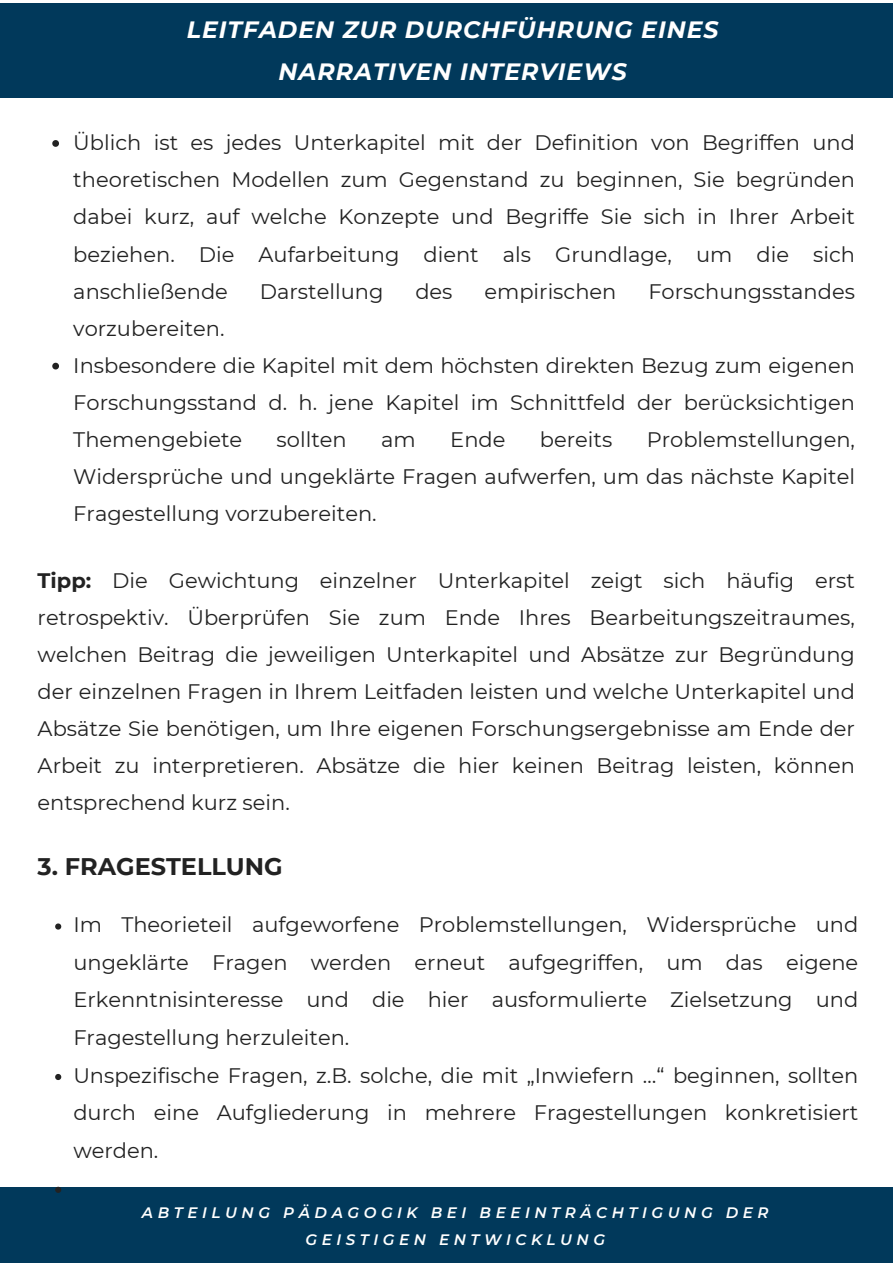
<style>
.page{position:relative;width:893px;height:1264px;background:#fff}
.page>*{position:absolute;margin:0;border:0;box-sizing:border-box;transform-origin:0 0}
.t1{font:700 24px "Montserrat";color:#222}
.t2{font:italic 700 23.55px "Montserrat";letter-spacing:.04em;color:#fff}
.t3{font:21px/37px "Montserrat";color:#222;text-align:justify}
.t4{font:italic 600 15.15px/27px "Montserrat";letter-spacing:.3em;color:#fff;text-align:center}
.s1{font-weight:700}
</style>
<div class="page">
<div style="left:0;top:1187px;width:892px;height:75px;background:#01395b"></div>
<div style="left:0;top:3px;width:892px;height:95px;background:#01395b"></div>
<svg style="left:52px;top:140px;width:7px;height:7px"></svg>
<svg style="left:52px;top:363px;width:7px;height:6px"></svg>
<svg style="left:55px;top:923px;width:6px;height:6px"></svg>
<svg style="left:55px;top:1074px;width:6px;height:6px"></svg>
<svg style="left:55px;top:1186px;width:6px;height:6px"></svg>
<p class="t2" style="left:187px;top:15px;width:533px">LEITFADEN ZUR DURCHFÜHRUNG EINES</p>
<p class="t2" style="left:278px;top:58px;width:349px">NARRATIVEN INTERVIEWS</p>
<p class="t3" style="left:73px;top:124px;width:783px">Üblich ist es jedes Unterkapitel mit der Definition von Begriffen und theoretischen Modellen zum Gegenstand zu beginnen, Sie begründen dabei kurz, auf welche Konzepte und Begriffe Sie sich in Ihrer Arbeit beziehen. Die Aufarbeitung dient als Grundlage, um die sich anschließende</p>
<p class="t3" style="left:260px;top:272px;width:125px">Darstellung</p>
<p class="t3" style="left:415px;top:272px;width:39px">des</p>
<p class="t3" style="left:484px;top:272px;width:133px">empirischen</p>
<p class="t3" style="left:648px;top:272px;width:208px">Forschungsstandes</p>
<p class="t3" style="left:73px;top:310px;width:153px">vorzubereiten.</p>
<p class="t3" style="left:73px;top:347px;width:783px">Insbesondere die Kapitel mit dem höchsten direkten Bezug zum eigenen Forschungsstand d. h. jene Kapitel im Schnittfeld der berücksichtigen Themengebiete</p>
<p class="t3" style="left:73px;top:421px;width:783px;text-indent:573px">Problemstellungen, Widersprüche und ungeklärte Fragen aufwerfen, um das nächste Kapitel Fragestellung vorzubereiten.</p>
<p class="t3" style="left:276px;top:421px;width:72px">sollten</p>
<p class="t3" style="left:381px;top:421px;width:36px">am</p>
<p class="t3" style="left:450px;top:421px;width:57px">Ende</p>
<p class="t3" style="left:540px;top:421px;width:74px">bereits</p>
<p class="t3" style="left:38px;top:561px;width:818px"><span class="s1">Tipp:</span> Die Gewichtung einzelner Unterkapitel zeigt sich häufig erst retrospektiv. Überprüfen Sie zum Ende Ihres Bearbeitungszeitraumes, welchen Beitrag die jeweiligen Unterkapitel und Absätze zur Begründung der einzelnen Fragen in Ihrem Leitfaden leisten und welche Unterkapitel und Absätze Sie benötigen, um Ihre eigenen Forschungsergebnisse am Ende der Arbeit zu interpretieren. Absätze die hier keinen Beitrag leisten, können entsprechend kurz sein.</p>
<p class="t1" style="left:38px;top:852px;width:246px">3. FRAGESTELLUNG</p>
<p class="t3" style="left:73px;top:905px;width:786px;line-height:37.7px">Im Theorieteil aufgeworfene Problemstellungen, Widersprüche und ungeklärte Fragen werden erneut aufgegriffen, um das eigene Erkenntnisinteresse und die hier ausformulierte Zielsetzung und Fragestellung herzuleiten.</p>
<p class="t3" style="left:73px;top:1056px;width:786px;line-height:37.7px">Unspezifische Fragen, z.B. solche, die mit „Inwiefern …“ beginnen, sollten durch eine Aufgliederung in mehrere Fragestellungen konkretisiert werden.</p>
<p class="t4" style="left:142px;top:1198px;width:628px">ABTEILUNG PÄDAGOGIK BEI BEEINTRÄCHTIGUNG DER<br>GEISTIGEN ENTWICKLUNG</p>
</div>
